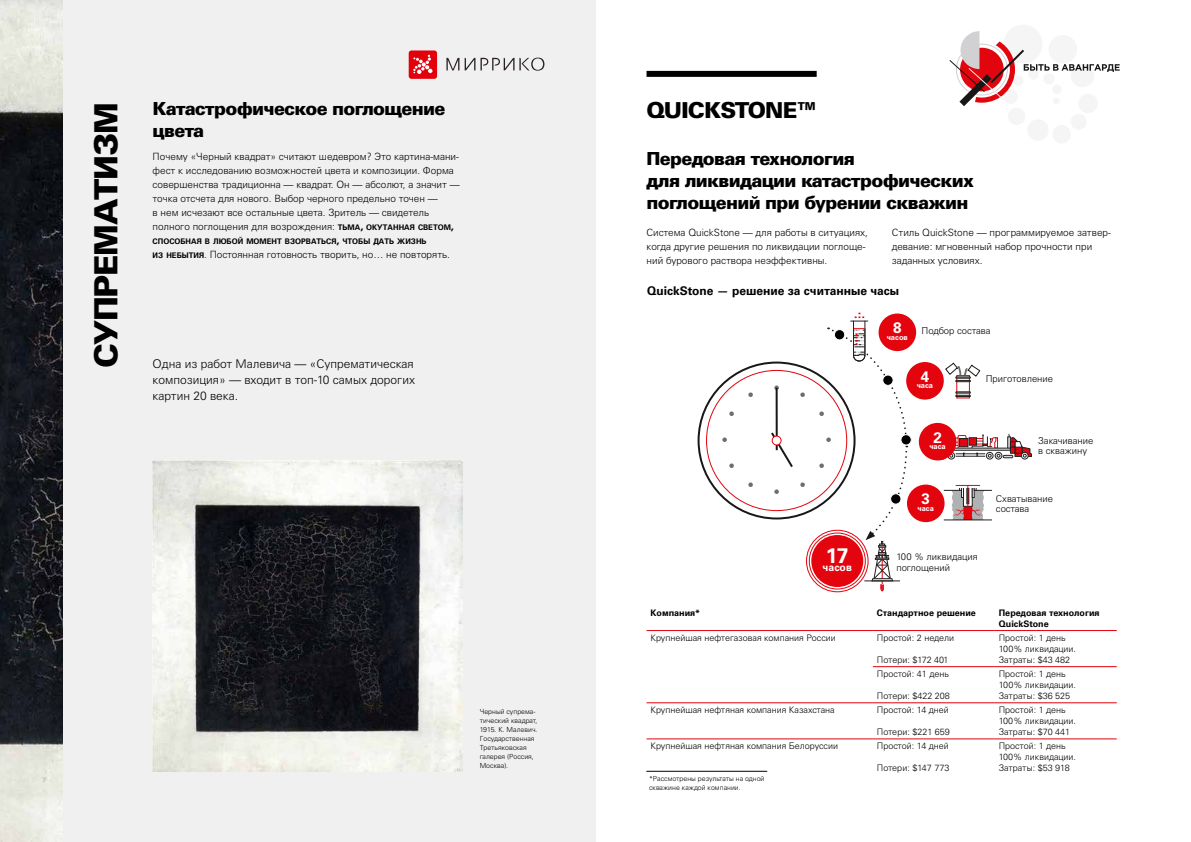
<style>
.page{position:relative;width:1191px;height:842px;background:#fff}
.page>*{position:absolute;margin:0;border:0;box-sizing:border-box;transform-origin:0 0}
.t1{font:900 32px "Univers LTCYR 75";letter-spacing:-.04em;color:#000}
.t2{font:900 22px "Univers LTCYR 75";letter-spacing:-.04em;color:#000}
.t3{font:700 21px "Univers LTCYR 65";color:#fff}
.t4{font:900 18px/21.6px "Univers LTCYR 75";letter-spacing:-.04em;color:#000}
.t5{font:700 15.2px "Univers LTCYR 65";color:#fff}
.t6{font:300 12px/16px "Univers LTCYR 45";color:#000;text-align:justify}
.t7{font:700 12px "Univers LTCYR 65";color:#000}
.t8{font:700 10.5px "Univers LTCYR 65";color:#fff}
.t9{font:300 10px/14px "Univers LTCYR 45";color:#000}
.t10{font:300 9.5px/10.5px "Univers LTCYR 45";color:#000}
.t11{font:300 9px/10.8px "Univers LTCYR 45";color:#000}
.t12{font:700 9px/10.8px "Univers LTCYR 65";color:#000}
.t13{font:700 7.7px "Univers LTCYR 65";color:#000}
.t14{font:700 7.6px "Univers LTCYR 65";color:#fff}
.t15{font:300 7px/9px "Univers LTCYR 45";color:#000}
.s1{font-family:"Univers LTCYR 65";font-weight:700;font-size:7.7px}
.s2{font-family:"Univers LTCYR 65";font-weight:700;font-size:11px}
.s3{font-size:11px}
</style>
<div class="page">
<div style="left:0;top:0;width:595px;height:842px;background:#f0f0f0"></div>
<div style="left:1003px;top:25px;width:39px;height:38px;background:#f5f5f5;border-radius:50%"></div>
<svg style="left:949px;top:31px;width:170px;height:75px"></svg>
<div style="left:409px;top:50px;width:28px;height:29px;background:#e3000b;border-radius:3px"></div>
<svg style="left:413px;top:55px;width:19px;height:19px"></svg>
<svg style="left:446px;top:58px;width:98px;height:13px"></svg>
<img style="left:0;top:0;width:62px;height:842px">
<img style="left:153px;top:460px;width:310px;height:311px">
<svg style="left:941px;top:433px;width:91px;height:27px"></svg>
<div style="left:646px;top:71px;width:170px;height:6px;background:#000"></div>
<hr style="left:646px;top:630px;width:227px;height:1px;background:#e3000b">
<hr style="left:873px;top:630px;width:121px;height:1px;background:#e3000b">
<hr style="left:994px;top:630px;width:122px;height:1px;background:#e3000b">
<hr style="left:873px;top:666px;width:121px;height:1px;background:#e3000b">
<hr style="left:994px;top:666px;width:122px;height:1px;background:#e3000b">
<hr style="left:646px;top:703px;width:227px;height:1px;background:#e3000b">
<hr style="left:873px;top:703px;width:121px;height:1px;background:#e3000b">
<hr style="left:994px;top:703px;width:122px;height:1px;background:#e3000b">
<hr style="left:646px;top:739px;width:227px;height:1px;background:#e3000b">
<hr style="left:873px;top:739px;width:121px;height:1px;background:#e3000b">
<hr style="left:994px;top:739px;width:122px;height:1px;background:#e3000b">
<hr style="left:646px;top:771px;width:121px;height:1px;background:#000">
<div style="left:878px;top:313px;width:38px;height:38px;background:#e3040d;border-radius:50%"></div>
<div style="left:918px;top:423px;width:38px;height:37px;background:#e3040d;border-radius:50%"></div>
<div style="left:907px;top:485px;width:37px;height:37px;background:#e3040d;border-radius:50%"></div>
<div style="left:906px;top:362px;width:37px;height:38px;background:#e3040d;border-radius:50%"></div>
<div style="left:811px;top:535px;width:52px;height:52px;background:#e3040d;border-radius:50%"></div>
<svg style="left:774px;top:489px;width:5px;height:5px"></svg>
<svg style="left:748px;top:392px;width:5px;height:5px"></svg>
<svg style="left:800px;top:482px;width:5px;height:5px"></svg>
<svg style="left:729px;top:411px;width:5px;height:5px"></svg>
<svg style="left:722px;top:437px;width:5px;height:5px"></svg>
<svg style="left:729px;top:463px;width:5px;height:5px"></svg>
<svg style="left:748px;top:482px;width:5px;height:5px"></svg>
<svg style="left:800px;top:392px;width:5px;height:5px"></svg>
<svg style="left:771px;top:385px;width:22px;height:82px"></svg>
<div style="left:771px;top:436px;width:10px;height:9px;background:#fff;border:1px solid #e3040d;border-radius:50%"></div>
<div style="left:901px;top:435px;width:10px;height:10px;background:#000;border-radius:50%"></div>
<div style="left:900px;top:434px;width:11px;height:11px;border:1px solid #fff;border-radius:50%"></div>
<hr style="left:943px;top:520px;width:49px;height:1px;background:#232021">
<svg style="left:943px;top:484px;width:49px;height:36px"></svg>
<svg style="left:819px;top:313px;width:89px;height:279px"></svg>
<svg style="left:956px;top:382px;width:13px;height:16px"></svg>
<svg style="left:945px;top:362px;width:35px;height:20px"></svg>
<svg style="left:955px;top:392px;width:15px;height:5px"></svg>
<h1 class="t1" style="left:84px;top:368px;width:268px;rotate:-90deg">СУПРЕМАТИЗМ</h1>
<h3 class="t4" style="left:153px;top:97px;width:294px">Катастрофическое поглощение цвета</h3>
<p class="t9" style="left:153px;top:150px;width:308px">Почему «Черный квадрат» считают шедевром? Это картина-мани&shy;фест к исследованию возможностей цвета и композиции. Форма совершенства традиционна — квадрат. Он — абсолют, а значит — точка отсчета для нового. Выбор черного предельно точен —<br>в нем исчезают все остальные цвета. Зритель — свидетель полного поглощения для возрождения: <span class="s1">тьма</span><span class="s2">,</span> <span class="s1">окутанная светом</span><span class="s2">,</span></p>
<p class="t13" style="left:153px;top:236px;width:275px">способная в любой момент взорваться<span class="s3">,</span> чтобы дать жизнь</p>
<p class="t9" style="left:153px;top:248px;width:299px"><span class="s1">из небытия</span>. Постоянная готовность творить, но… не повторять.</p>
<p class="t6" style="left:153px;top:355px;width:264px">Одна из работ Малевича — «Супрематическая композиция» — входит в топ-10 самых дорогих картин 20 века.</p>
<p class="t15" style="left:480px;top:707px;width:59px">Черный супрема&shy;тический квадрат,<br>1915. К. Малевич.<br>Государственная<br>Третьяковская галерея (Россия,<br>Москва).</p>
<h2 class="t2" style="left:646px;top:95px;width:172px">QUICKSTONE™</h2>
<h3 class="t4" style="left:646px;top:147px;width:329px">Передовая технология<br>для ликвидации катастрофических поглощений при бурении скважин</h3>
<p class="t9" style="left:646px;top:225px;width:223px">Система QuickStone — для работы в ситуациях, когда другие решения по ликвидации поглоще&shy;ний бурового раствора неэффективны.</p>
<p class="t9" style="left:891px;top:225px;width:221px">Стиль QuickStone — программируемое затвер&shy;девание: мгновенный набор прочности при заданных условиях.</p>
<p class="t7" style="left:647px;top:282px;width:253px">QuickStone — решение за считанные часы</p>
<p class="t14" style="left:886px;top:331px;width:23px"><sup>8</sup>часов</p>
<p class="t10" style="left:921px;top:326px;width:71px">Подбор состава</p>
<h3 class="t5" style="left:920px;top:366px;width:10px">4</h3>
<p class="t10" style="left:985px;top:373px;width:69px">Приготовление</p>
<p class="t14" style="left:916px;top:380px;width:18px">часа</p>
<h3 class="t3" style="left:826px;top:540px;width:24px">17</h3>
<p class="t8" style="left:822px;top:560px;width:31px">часов</p>
<p class="t14" style="left:929px;top:441px;width:18px"><sup>2</sup>часа</p>
<p class="t14" style="left:917px;top:502px;width:18px"><sup>3</sup>часа</p>
<p class="t10" style="left:896px;top:551px;width:83px">100 % ликвидация поглощений</p>
<p class="t10" style="left:1038px;top:435px;width:57px">Закачивание в скважину</p>
<p class="t10" style="left:996px;top:493px;width:59px">Схватывание состава</p>
<p class="t12" style="left:650px;top:607px;width:51px">Компания*</p>
<p class="t12" style="left:877px;top:607px;width:101px">Стандартное решение</p>
<p class="t12" style="left:998px;top:607px;width:102px">Передовая технология<br>QuickStone</p>
<p class="t11" style="left:650px;top:632px;width:187px">Крупнейшая нефтегазовая компания России</p>
<p class="t11" style="left:877px;top:632px;width:79px">Простой: 2 недели</p>
<p class="t11" style="left:877px;top:654px;width:73px">Потери: $172 401</p>
<p class="t11" style="left:998px;top:632px;width:79px">Простой: 1 день<br>100% ликвидации.<br>Затраты: $43 482</p>
<p class="t11" style="left:877px;top:668px;width:73px">Простой: 41 день</p>
<p class="t11" style="left:877px;top:690px;width:74px">Потери: $422 208</p>
<p class="t11" style="left:998px;top:668px;width:79px">Простой: 1 день<br>100% ликвидации.<br>Затраты: $36 525</p>
<p class="t11" style="left:650px;top:704px;width:186px">Крупнейшая нефтяная компания Казахстана</p>
<p class="t11" style="left:877px;top:704px;width:74px">Простой: 14 дней</p>
<p class="t11" style="left:877px;top:726px;width:74px">Потери: $221 659</p>
<p class="t11" style="left:998px;top:704px;width:79px">Простой: 1 день<br>100% ликвидации.<br>Затраты: $70 441</p>
<p class="t11" style="left:650px;top:741px;width:189px">Крупнейшая нефтяная компания Белоруссии</p>
<p class="t11" style="left:877px;top:741px;width:74px">Простой: 14 дней</p>
<p class="t11" style="left:877px;top:762px;width:74px">Потери: $147 773</p>
<p class="t11" style="left:998px;top:741px;width:79px">Простой: 1 день<br>100% ликвидации.<br>Затраты: $53 918</p>
<p class="t15" style="left:649px;top:774px;width:117px;line-height:8.4px">*Рассмотрены результаты на одной скважине каждой компании.</p>
</div>
